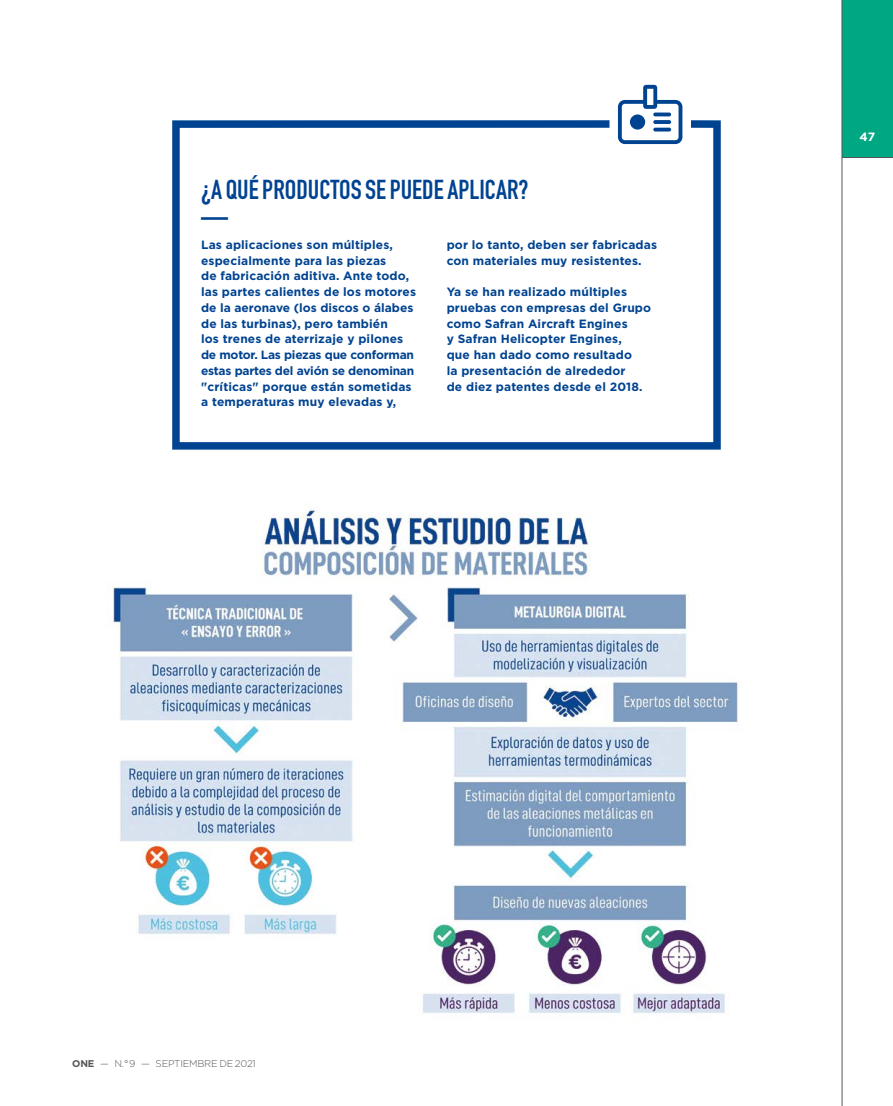
<style>
.page{position:relative;width:893px;height:1106px;background:#fff}
.page>*{position:absolute;margin:0;border:0;box-sizing:border-box;transform-origin:0 0}
.t1{font:27px/27px "DIN Engschrift LT Pro";color:#004391}
.t2{font:700 12px/15.8px "Gotham";letter-spacing:.01em;color:#004391}
.t3{font:700 12px "Gotham";color:#fff}
.t4{font:300 9.75px "Gotham";letter-spacing:-.02em;color:#565656}
.s1{font-weight:700}
</style>
<div class="page">
<div style="left:842px;top:0;width:51px;height:157px;background:#00a783"></div>
<img style="left:113px;top:508px;width:626px;height:506px">
<hr style="left:842px;top:0;width:1px;height:1106px;background:#565656">
<hr style="left:842px;top:157px;width:51px;height:1px;background:#565656">
<svg style="left:618px;top:85px;width:64px;height:31px"></svg>
<svg style="left:653px;top:112px;width:18px;height:4px"></svg>
<svg style="left:630px;top:114px;width:15px;height:16px"></svg>
<svg style="left:172px;top:116px;width:549px;height:334px"></svg>
<h1 class="t1" style="left:201px;top:176px;width:329px">¿A QUÉ PRODUCTOS SE PUEDE APLICAR? —</h1>
<p class="t2" style="left:201px;top:237px;width:216px">Las aplicaciones son múltiples, especialmente para las piezas<br>de fabricación aditiva. Ante todo, las partes calientes de los motores de la aeronave (los discos o álabes de las turbinas), pero también<br>los trenes de aterrizaje y pilones de motor. Las piezas que conforman estas partes del avión se denominan "críticas" porque están sometidas a temperaturas muy elevadas y,</p>
<p class="t2" style="left:447px;top:236px;width:212px">por lo tanto, deben ser fabricadas con materiales muy resistentes.</p>
<p class="t2" style="left:447px;top:284px;width:206px">Ya se han realizado múltiples pruebas con empresas del Grupo como Safran Aircraft Engines<br>y Safran Helicopter Engines,<br>que han dado como resultado<br>la presentación de alrededor<br>de diez patentes desde el 2018.</p>
<p class="t3" style="left:860px;top:129px;width:17px">47</p>
<p class="t4" style="left:72px;top:1057px;width:185px"><span class="s1">ONE</span> — N.° 9 — SEPTIEMBRE DE 2021</p>
</div>
